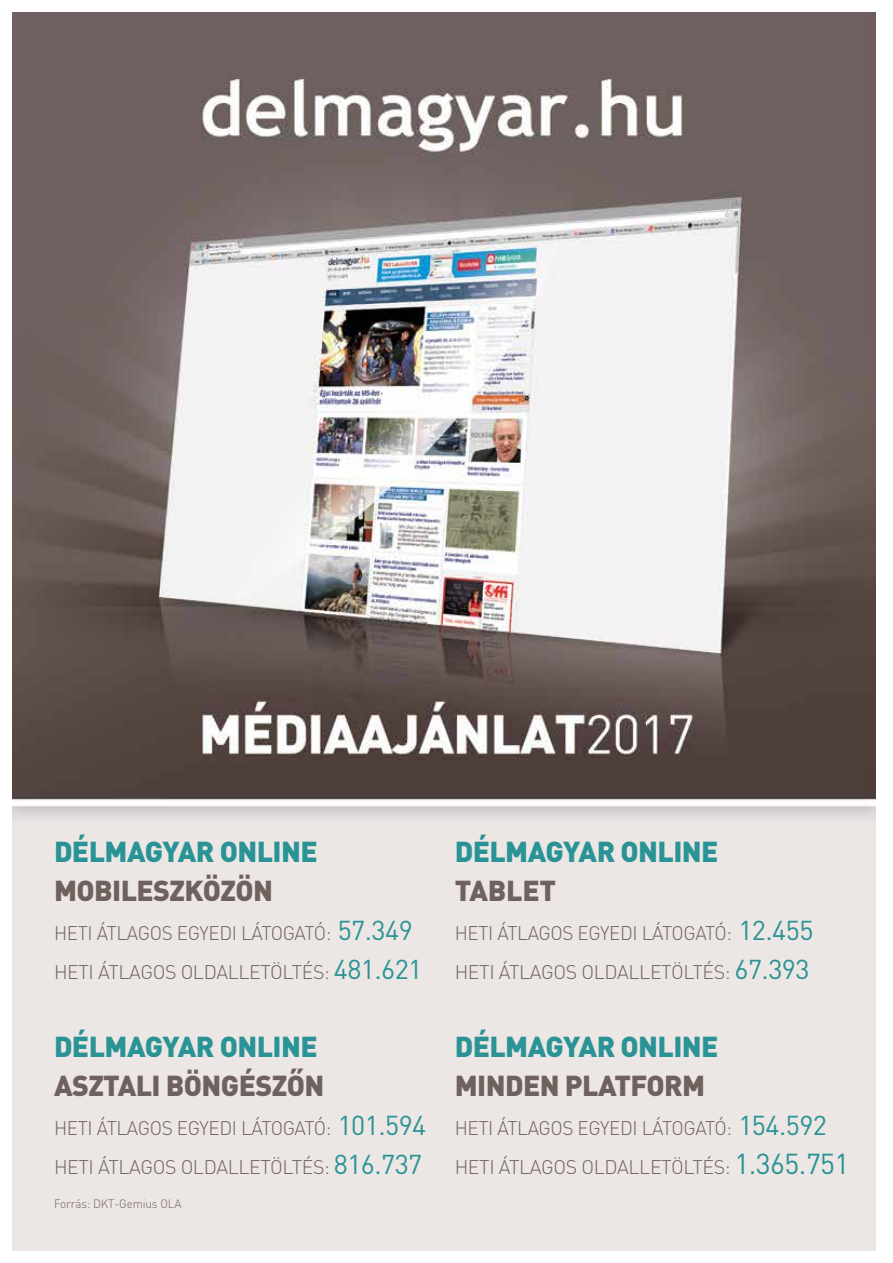
<style>
.page{position:relative;width:893px;height:1263px;background:#fff}
.page>*{position:absolute;margin:0;border:0;box-sizing:border-box;transform-origin:0 0}
.t1{font:900 28.5px "DIN Pro";letter-spacing:-.02em;color:#2a9395}
.t2{font:900 28.5px "DIN Pro";letter-spacing:-.02em;color:#6e615e}
.t3{font:300 19.5px/39px "DIN Pro";letter-spacing:-.02em;color:#6e615e}
.t4{font:300 12px "DIN Pro";letter-spacing:-.01em;color:#6e615e}
.s1{font-weight:400;font-size:27px;color:#2a9395}
.s2{font-weight:400;font-size:28.5px;color:#2a9395}
</style>
<div class="page">
<img style="left:13px;top:13px;width:863px;height:1237px">
<h1 class="t1" style="left:54px;top:832px;width:265px">DÉLMAGYAR ONLINE</h1>
<h1 class="t2" style="left:54px;top:871px;width:221px">MOBILESZKÖZÖN</h1>
<p class="t3" style="left:54px;top:912px;width:370px">HETI ÁTLAGOS EGYEDI LÁTOGATÓ: <span class="s1">57.349<br></span>HETI ÁTLAGOS OLDALLETÖLTÉS: <span class="s1">481.621</span></p>
<h1 class="t1" style="left:54px;top:1027px;width:265px">DÉLMAGYAR ONLINE</h1>
<h1 class="t2" style="left:54px;top:1066px;width:272px">ASZTALI BÖNGÉSZŐN</h1>
<p class="t3" style="left:54px;top:1107px;width:374px">HETI ÁTLAGOS EGYEDI LÁTOGATÓ: <span class="s1">101.594<br></span>HETI ÁTLAGOS OLDALLETÖLTÉS: <span class="s1">816.737</span></p>
<p class="t4" style="left:54px;top:1195px;width:129px">Forrás: DKT-Gemius OLA</p>
<h1 class="t1" style="left:455px;top:832px;width:265px">DÉLMAGYAR ONLINE</h1>
<h1 class="t2" style="left:455px;top:871px;width:103px">TABLET</h1>
<p class="t3" style="left:455px;top:912px;width:360px">HETI ÁTLAGOS EGYEDI LÁTOGATÓ: <span class="s1">12.455<br></span>HETI ÁTLAGOS OLDALLETÖLTÉS: <span class="s1">67.393</span></p>
<h1 class="t1" style="left:455px;top:1027px;width:265px">DÉLMAGYAR ONLINE</h1>
<h1 class="t2" style="left:455px;top:1066px;width:252px">MINDEN PLATFORM</h1>
<p class="t3" style="left:455px;top:1107px;width:396px">HETI ÁTLAGOS EGYEDI LÁTOGATÓ: <span class="s1">154.592<br></span>HETI ÁTLAGOS OLDALLETÖLTÉS: <span class="s2">1.365.751</span></p>
</div>
